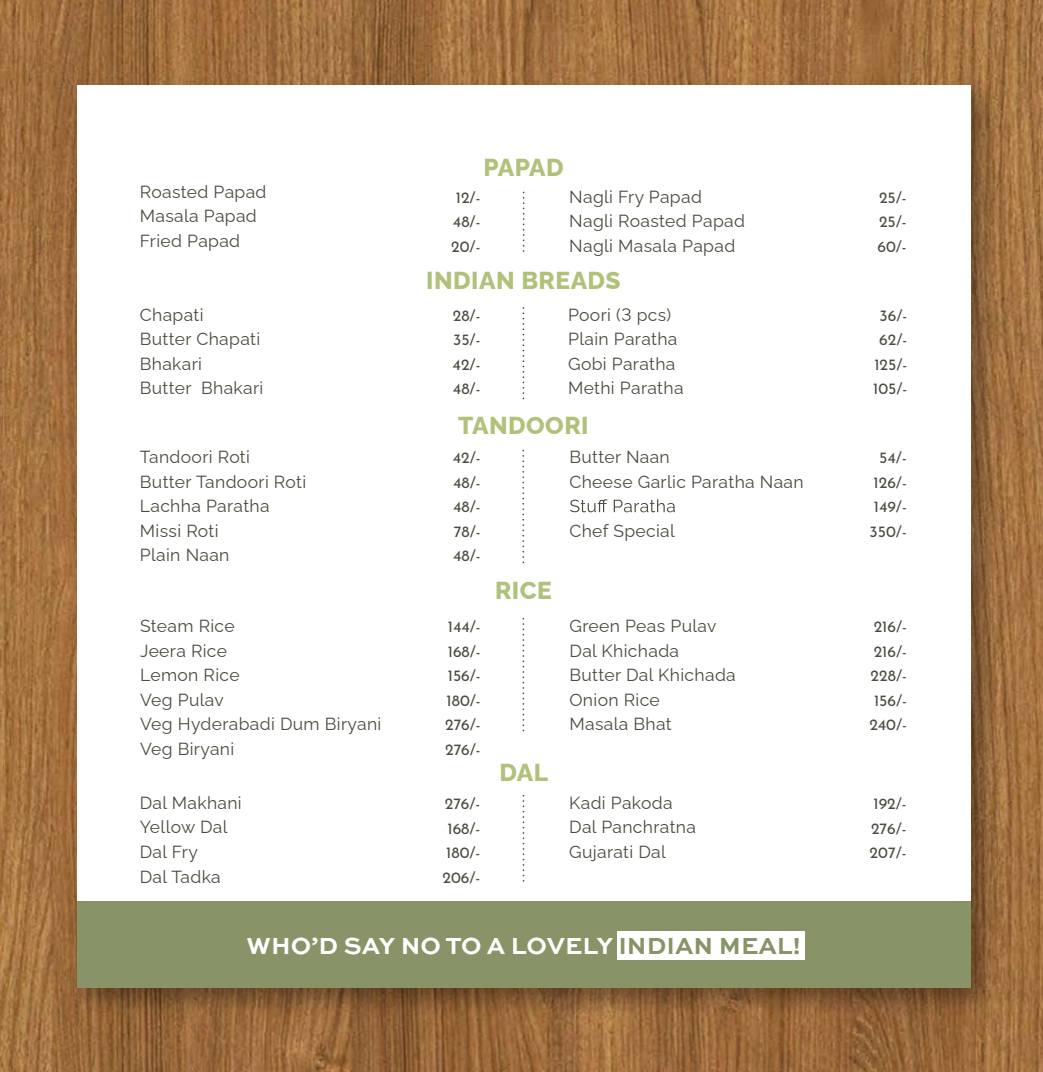
<style>
.page{position:relative;width:1043px;height:1072px;background:#fff}
.page>*{position:absolute;margin:0;border:0;box-sizing:border-box;transform-origin:0 0}
.t1{font:800 24.5px "Raleway";letter-spacing:.02em;color:#b0c179}
.t2{font:700 24.5px "Sweet Sans Pro";color:#fff}
.t3{font:17.5px/24.5px "Raleway";letter-spacing:.02em;color:#4d4c41}
.t4{font:15.75px/24.5px "Josefin Sans";color:#4d4c41;text-align:justify}
.s1{color:#889367}
</style>
<div class="page">
<img style="left:0;top:0;width:1042px;height:1072px">
<img style="left:63px;top:71px;width:945px;height:954px">
<div style="left:77px;top:85px;width:893px;height:902px;background:#889367"></div>
<div style="left:77px;top:85px;width:893px;height:815px;background:#fff"></div>
<div style="left:616px;top:931px;width:187px;height:28px;background:#fff"></div>
<svg style="left:622px;top:308px;width:8px;height:13px"></svg>
<svg style="left:522px;top:308px;width:2px;height:91px"></svg>
<svg style="left:522px;top:795px;width:2px;height:87px"></svg>
<svg style="left:522px;top:192px;width:2px;height:60px"></svg>
<svg style="left:570px;top:499px;width:104px;height:13px"></svg>
<svg style="left:522px;top:450px;width:2px;height:114px"></svg>
<svg style="left:522px;top:618px;width:2px;height:114px"></svg>
<p class="t3" style="left:140px;top:177px;width:128px">Roasted Papad<br>Masala Papad<br>Fried Papad</p>
<p class="t3" style="left:140px;top:300px;width:125px">Chapati<br>Butter Chapati<br>Bhakari<br>Butter Bhakari</p>
<p class="t3" style="left:140px;top:443px;width:168px">Tandoori Roti<br>Butter Tandoori Roti<br>Lachha Paratha<br>Missi Roti<br>Plain Naan</p>
<p class="t3" style="left:140px;top:611px;width:243px">Steam Rice<br>Jeera Rice<br>Lemon Rice<br>Veg Pulav<br>Veg Hyderabadi Dum Biryani<br>Veg Biryani</p>
<h1 class="t1" style="left:483px;top:148px;width:82px">PAPAD</h1>
<p class="t4" style="left:451px;top:184px;width:31px">12/- 48/- 20/-</p>
<p class="t3" style="left:569px;top:182px;width:177px">Nagli Fry Papad<br>Nagli Roasted Papad<br>Nagli Masala Papad</p>
<p class="t4" style="left:877px;top:184px;width:31px">25/- 25/- 60/-</p>
<h1 class="t1" style="left:426px;top:261px;width:196px">INDIAN BREADS</h1>
<p class="t4" style="left:452px;top:302px;width:29px">28/- 35/- 42/- 48/-</p>
<p class="t3" style="left:568px;top:300px;width:117px">Poori ( pcs)<br>Plain Paratha<br>Gobi Paratha<br>Methi Paratha</p>
<p class="t4" style="left:872px;top:302px;width:36px;text-align:center">36/-<br>62/-<br>125/-<br>105/-</p>
<h1 class="t1" style="left:458px;top:406px;width:132px">TANDOORI</h1>
<p class="t4" style="left:452px;top:444px;width:29px">42/- 48/- 48/- 78/- 48/-</p>
<p class="t3" style="left:569px;top:443px;width:236px">Butter Naan<br>Cheese Garlic Paratha Naan</p>
<p class="t3" style="left:569px;top:516px;width:107px">Chef Special</p>
<h1 class="t1" style="left:495px;top:571px;width:58px">RICE</h1>
<p class="t4" style="left:869px;top:444px;width:39px;text-indent:10px">54/- 126/- 149/- 350/-</p>
<p class="t4" style="left:445px;top:613px;width:37px">144/- 168/- 156/- 180/- 276/- 276/-</p>
<p class="t3" style="left:569px;top:611px;width:168px">Green Peas Pulav<br>Dal Khichada<br>Butter Dal Khichada<br>Onion Rice<br>Masala Bhat</p>
<p class="t4" style="left:869px;top:613px;width:39px">216/- 216/- 228/- 156/- 240/-</p>
<h1 class="t1" style="left:499px;top:752px;width:50px">DAL</h1>
<p class="t3" style="left:140px;top:788px;width:103px">Dal Makhani<br>Yellow Dal<br>Dal Fry<br>Dal Tadka</p>
<p class="t4" style="left:442px;top:790px;width:39px;text-align:center">276/-<br>168/-<br>180/-<br>206/-</p>
<p class="t3" style="left:569px;top:788px;width:128px">Kadi Pakoda<br>Dal Panchratna<br>Gujarati Dal</p>
<p class="t4" style="left:869px;top:790px;width:38px">192/- 276/- 207/-</p>
<h1 class="t2" style="left:246px;top:926px;width:555px">WHO’D SAY NO TO A LOVELY <span class="s1">INDIAN MEAL!</span></h1>
</div>
